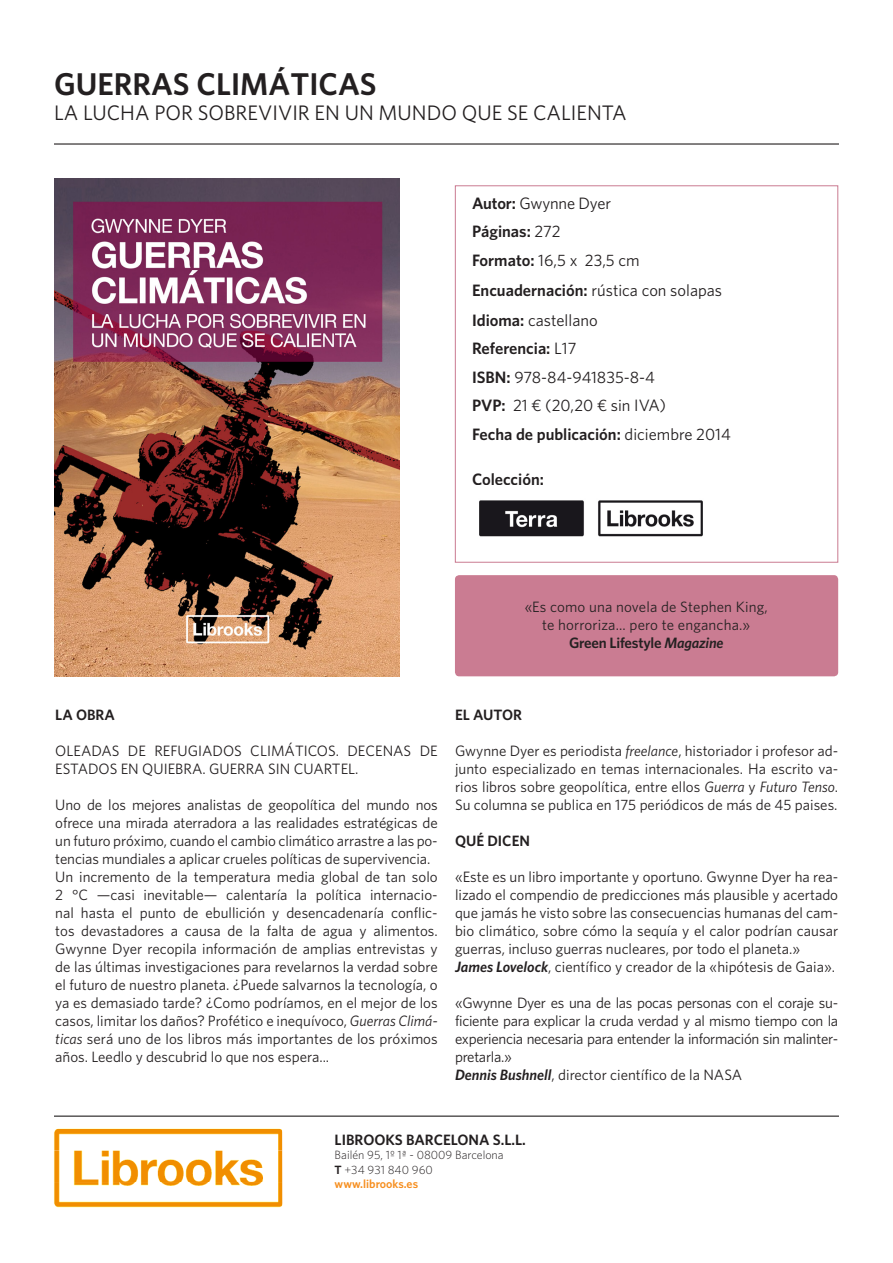
<style>
.page{position:relative;width:893px;height:1263px;background:#fff}
.page>*{position:absolute;margin:0;border:0;box-sizing:border-box;transform-origin:0 0}
.t1{font:600 31.5px "Whitney";color:#231f20}
.t2{font:21px "Whitney";color:#231f20}
.t3{font:16.5px "Whitney";color:#231f20}
.t4{font:600 16.5px "Whitney";color:#231f20}
.t5{font:15px/18px "Whitney";color:#231f20;text-align:justify}
.t6{font:600 15px "Whitney";color:#231f20}
.t7{font:300 12px "Whitney";color:#231f20}
.t8{font:600 12px "Whitney";color:#f68e1e}
.s1{font-weight:600}
.s2{font-weight:400}
.s3{font-weight:600;font-style:italic}
.s4{font-style:italic}
</style>
<div class="page">
<img style="left:53px;top:1128px;width:229px;height:80px">
<hr style="left:54px;top:1115px;width:785px;height:2px;background:#231f20">
<hr style="left:54px;top:143px;width:785px;height:2px;background:#231f20">
<div style="left:455px;top:185px;width:383px;height:378px;border:1px solid #ca7b91"></div>
<div style="left:455px;top:575px;width:383px;height:101px;background:#ca7b91;border-radius:4px"></div>
<img style="left:479px;top:500px;width:224px;height:37px">
<img style="left:54px;top:179px;width:345px;height:497px">
<p class="t1" style="left:54px;top:65px;width:324px">GUERRAS CLIMÁTICAS</p>
<p class="t2" style="left:54px;top:100px;width:574px">LA LUCHA POR SOBREVIVIR EN UN MUNDO QUE SE CALIENTA</p>
<p class="t3" style="left:472px;top:193px;width:141px"><span class="s1">Autor:</span> Gwynne Dyer</p>
<p class="t4" style="left:472px;top:221px;width:90px">Páginas: <span class="s2">272</span></p>
<p class="t3" style="left:472px;top:250px;width:169px"><span class="s1">Formato:</span> 16,5 x 23,5 cm</p>
<p class="t3" style="left:472px;top:280px;width:252px"><span class="s1">Encuadernación:</span> rústica con solapas</p>
<p class="t3" style="left:472px;top:310px;width:127px"><span class="s1">Idioma:</span> castellano</p>
<p class="t4" style="left:472px;top:338px;width:106px">Referencia: <span class="s2">L17</span></p>
<p class="t3" style="left:472px;top:367px;width:185px"><span class="s1">ISBN:</span> 978-84-941835-8-4</p>
<p class="t3" style="left:472px;top:396px;width:195px"><span class="s1">PVP:</span> 21 ¤ (20,20 ¤ sin IVA)</p>
<p class="t4" style="left:472px;top:424px;width:260px">Fecha de publicación: <span class="s2">diciembre 2014</span></p>
<p class="t4" style="left:472px;top:469px;width:73px">Colección:</p>
<p class="t5" style="left:525px;top:597px;width:244px;text-align:center">«Es como una novela de Stephen King, te horroriza... pero te engancha.»<br><span class="s1">Green Lifestyle</span> <span class="s3">Magazine</span></p>
<p class="t6" style="left:55px;top:706px;width:61px">LA OBRA</p>
<p class="t5" style="left:55px;top:741px;width:384px">OLEADAS DE REFUGIADOS CLIMÁTICOS. DECENAS DE<br>ESTADOS EN QUIEBRA. GUERRA SIN CUARTEL.</p>
<p class="t5" style="left:55px;top:795px;width:384px">Uno de los mejores analistas de geopolítica del mundo nos ofrece una mirada aterradora a las realidades estratégicas de un futuro próximo, cuando el cambio climático arrastre a las po&shy;tencias mundiales a aplicar crueles políticas de supervivencia.</p>
<p class="t5" style="left:55px;top:867px;width:384px">Un incremento de la temperatura media global de tan solo 2 °C —casi inevitable— calentaría la política internacio&shy;nal hasta el punto de ebullición y desencadenaría conflic&shy;tos devastadores a causa de la falta de agua y alimentos.<br>Gwynne Dyer recopila información de amplias entrevistas y de las últimas investigaciones para revelarnos la verdad sobre el futuro de nuestro planeta. ¿Puede salvarnos la tecnología, o ya es demasiado tarde? ¿Como podríamos, en el mejor de los casos, limitar los daños? Profético e inequívoco, <span class="s4">Guerras Climá&shy;ticas</span> será uno de los libros más importantes de los próximos años. Leedlo y descubrid lo que nos espera...</p>
<p class="t6" style="left:455px;top:706px;width:69px">EL AUTOR</p>
<p class="t5" style="left:455px;top:741px;width:385px">Gwynne Dyer es periodista <span class="s4">freelance</span>, historiador i profesor ad&shy;junto especializado en temas internacionales. Ha escrito va&shy;rios libros sobre geopolítica, entre ellos <span class="s4">Guerra</span> y <span class="s4">Futuro Tenso</span>.<br>Su columna se publica en 175 periódicos de más de 45 paises.</p>
<p class="t6" style="left:455px;top:832px;width:76px">QUÉ DICEN</p>
<p class="t5" style="left:455px;top:867px;width:385px">«Este es un libro importante y oportuno. Gwynne Dyer ha rea&shy;lizado el compendio de predicciones más plausible y acertado que jamás he visto sobre las consecuencias humanas del cam&shy;bio climático, sobre cómo la sequía y el calor podrían causar guerras, incluso guerras nucleares, por todo el planeta.»</p>
<p class="t5" style="left:455px;top:957px;width:382px"><span class="s3">James Lovelock</span>, científico y creador de la «hipótesis de Gaia».</p>
<p class="t5" style="left:455px;top:993px;width:385px">«Gwynne Dyer es una de las pocas personas con el coraje su&shy;ficiente para explicar la cruda verdad y al mismo tiempo con la experiencia necesaria para entender la información sin malinter&shy;pretarla.»</p>
<p class="t5" style="left:455px;top:1065px;width:289px"><span class="s3">Dennis Bushnell</span>, director científico de la NASA</p>
<p class="t6" style="left:335px;top:1131px;width:193px">LIBROOKS BARCELONA S.L.L.</p>
<p class="t7" style="left:335px;top:1148px;width:170px">Bailén 95, 1º 1ª - 08009 Barcelona</p>
<p class="t7" style="left:335px;top:1162px;width:100px"><span class="s1">T</span> +34 931 840 960</p>
<p class="t8" style="left:335px;top:1177px;width:85px">www.librooks.es</p>
</div>
